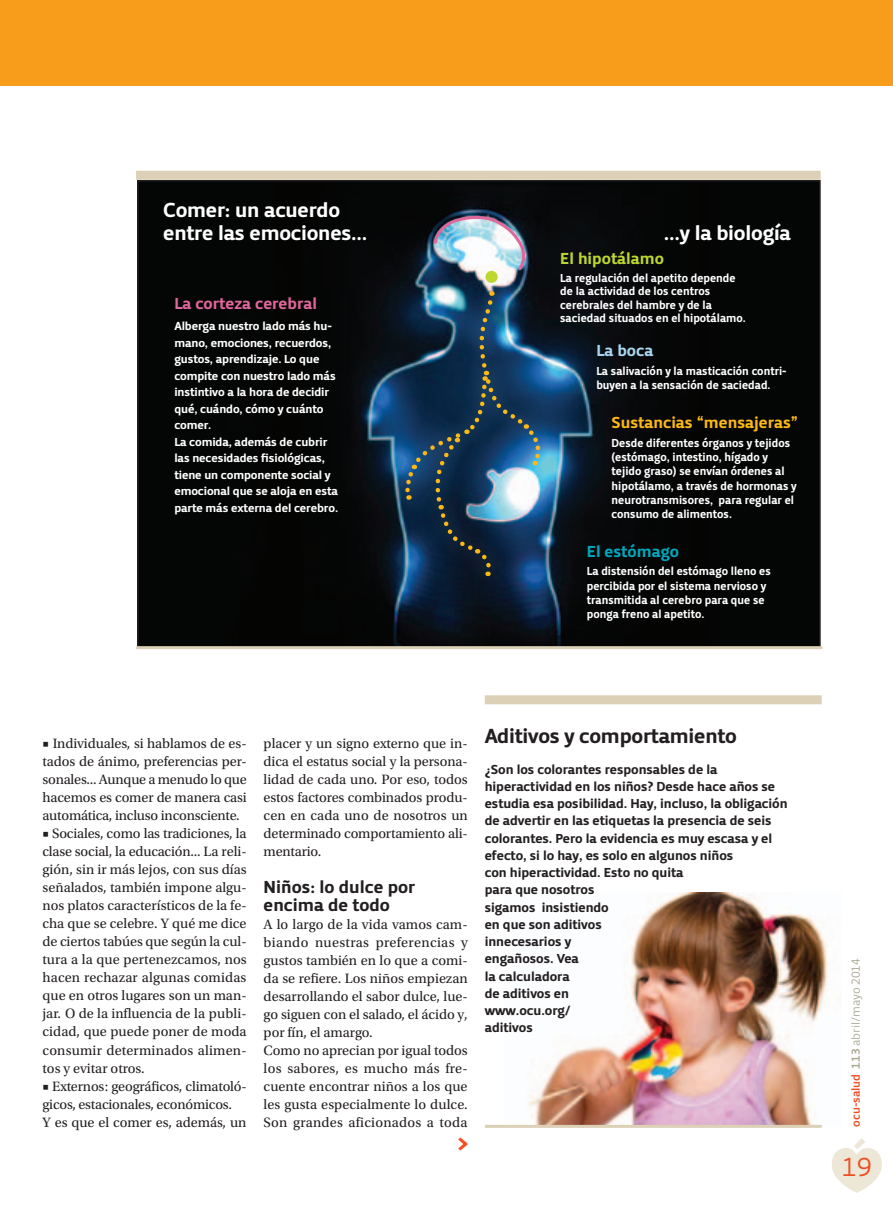
<style>
.page{position:relative;width:893px;height:1212px;background:#fff}
.page>*{position:absolute;margin:0;border:0;box-sizing:border-box;transform-origin:0 0}
.t1{font:27px "Priva Pro One";color:#f04d22}
.t2{font:24px "Priva Pro Four";color:#f04d22}
.t3{font:21px/22.5px "Priva Pro Four";letter-spacing:-.01em;color:#fff}
.t4{font:21px "Priva Pro Four";letter-spacing:-.01em;color:#231f20}
.t5{font:18px/18px "Priva Pro Four";color:#231f20}
.t6{font:16.5px "Priva Pro Four";color:#fcb814}
.t7{font:16.5px "Priva Pro Four";color:#e0679c}
.t8{font:16.5px "Priva Pro Four";color:#bed630}
.t9{font:16.5px "Priva Pro Four";color:#00a7bc}
.t10{font:16.5px "Priva Pro Four";color:#aad6f2}
.t11{font:14.25px/18px "Utopia Std";color:#231f20;text-align:justify}
.t12{font:13.5px/17.2px "Priva Pro Four";letter-spacing:-.005em;color:#231f20}
.t13{font:12px/14.2px "Priva Pro Four";color:#fff;scale:.95 1}
.t14{font:12px/16.5px "Priva Pro Four";color:#fff}
.t15{font:12px "Priva Pro One";letter-spacing:-.01em;color:#a9a790}
.s1{font-family:"Priva Pro Three";color:#f04d22}
.s2{font-family:"Priva Pro Three"}
</style>
<div class="page">
<svg style="left:832px;top:1138px;width:50px;height:55px"></svg>
<svg style="left:0;top:85px;width:821px;height:1px"></svg>
<img style="left:140px;top:183px;width:678px;height:462px">
<div style="left:0;top:0;width:893px;height:85px;background:#f89c1c"></div>
<div style="left:136px;top:171px;width:685px;height:9px;background:#dcd0b6"></div>
<hr style="left:136px;top:646px;width:686px;height:3px;background:#dcd0b6">
<img style="left:505px;top:892px;width:323px;height:233px">
<div style="left:485px;top:695px;width:337px;height:9px;background:#dcd0b6"></div>
<hr style="left:485px;top:1125px;width:337px;height:3px;background:#dcd0b6">
<div style="left:388px;top:274px;width:169px;height:319px;background:#75bae7;opacity:.75"></div>
<img style="left:404px;top:291px;width:136px;height:285px">
<img style="left:432px;top:213px;width:97px;height:59px">
<div style="left:485px;top:271px;width:13px;height:12px;background:#bed630;border-radius:50%"></div>
<h3 class="t3" style="left:163px;top:199px;width:206px">Comer: un acuerdo entre las emociones...</h3>
<p class="t7" style="left:174px;top:293px;width:144px">La corteza cerebral</p>
<p class="t14" style="left:174px;top:318px;width:165px">Alberga nuestro lado más hu&shy;mano, emociones, recuerdos, gustos, aprendizaje. Lo que compite con nuestro lado más instintivo a la hora de decidir qué, cuándo, cómo y cuánto comer.<br>La comida, además de cubrir las necesidades fisiológicas, tiene un componente social y emocional que se aloja en esta parte más externa del cerebro.</p>
<h3 class="t3" style="left:664px;top:222px;width:129px">...y la biología</h3>
<p class="t8" style="left:560px;top:248px;width:105px">El hipotálamo</p>
<p class="t13" style="left:560px;top:271px;width:197px;line-height:13.5px">La regulación del apetito depende de la actividad de los centros cerebrales del hambre y de la saciedad situados en el hipotálamo.</p>
<p class="t10" style="left:596px;top:340px;width:58px">La boca</p>
<p class="t13" style="left:596px;top:363px;width:202px">La salivación y la masticación contri&shy;buyen a la sensación de saciedad.</p>
<p class="t6" style="left:612px;top:412px;width:188px">Sustancias “mensajeras”</p>
<p class="t13" style="left:612px;top:436px;width:196px">Desde diferentes órganos y tejidos (estómago, intestino, hígado y tejido graso) se envían órdenes al hipotálamo, a través de hormonas y neurotransmisores, para regular el consumo de alimentos.</p>
<p class="t9" style="left:587px;top:541px;width:94px">El estómago</p>
<p class="t13" style="left:587px;top:564px;width:195px">La distensión del estómago lleno es percibida por el sistema nervioso y transmitida al cerebro para que se ponga freno al apetito.</p>
<p class="t11" style="left:43px;top:735px;width:206px">■ Individuales, si hablamos de es&shy;tados de ánimo, preferencias per&shy;sonales... Aunque a menudo lo que hacemos es comer de manera casi automática, incluso inconsciente.</p>
<p class="t11" style="left:43px;top:825px;width:206px">■ Sociales, como las tradiciones, la clase social, la educación... La reli&shy;gión, sin ir más lejos, con sus días señalados, también impone algu&shy;nos platos característicos de la fe&shy;cha que se celebre. Y qué me dice de ciertos tabúes que según la cul&shy;tura a la que pertenezcamos, nos hacen rechazar algunas comidas que en otros lugares son un man&shy;jar. O de la influencia de la publi&shy;cidad, que puede poner de moda consumir determinados alimen&shy;tos y evitar otros.</p>
<p class="t11" style="left:43px;top:1077px;width:206px;text-align:left">■ Externos: geográficos, climatoló&shy;gicos, estacionales, económicos.<br>Y es que el comer es, además, un</p>
<p class="t11" style="left:264px;top:735px;width:206px">placer y un signo externo que in&shy;dica el estatus social y la persona&shy;lidad de cada uno. Por eso, todos estos factores combinados produ&shy;cen en cada uno de nosotros un determinado comportamiento ali&shy;mentario.</p>
<p class="t5" style="left:264px;top:877px;width:153px">Niños: lo dulce por encima de todo</p>
<p class="t11" style="left:264px;top:915px;width:206px;text-align:left">A lo largo de la vida vamos cam&shy;biando nuestras preferencias y gustos también en lo que a comi&shy;da se refiere. Los niños empiezan desarrollando el sabor dulce, lue&shy;go siguen con el salado, el ácido y, por fín, el amargo.<br>Como no aprecian por igual todos los sabores, es mucho más fre&shy;cuente encontrar niños a los que les gusta especialmente lo dulce.<br>Son grandes aficionados a toda</p>
<h2 class="t2" style="left:457px;top:1127px;width:13px">&gt;</h2>
<h3 class="t4" style="left:485px;top:722px;width:254px">Aditivos y comportamiento</h3>
<p class="t12" style="left:485px;top:760px;width:304px">¿Son los colorantes responsables de la hiperactividad en los niños? Desde hace años se estudia esa posibilidad. Hay, incluso, la obligación de advertir en las etiquetas la presencia de seis colorantes. Pero la evidencia es muy escasa y el efecto, si lo hay, es solo en algunos niños<br>con hiperactividad. Esto no quita<br>para que nosotros<br>sigamos insistiendo<br>en que son aditivos<br>innecesarios y<br>engañosos. Vea<br>la calculadora<br>de aditivos en<br>www.ocu.org/<br>aditivos</p>
<p class="t15" style="left:848px;top:1127px;width:170px;rotate:-90deg"><span class="s1">ocu-salud</span> <span class="s2">113</span> abril/mayo 2014</p>
<h1 class="t1" style="left:842px;top:1150px;width:32px">19</h1>
</div>
